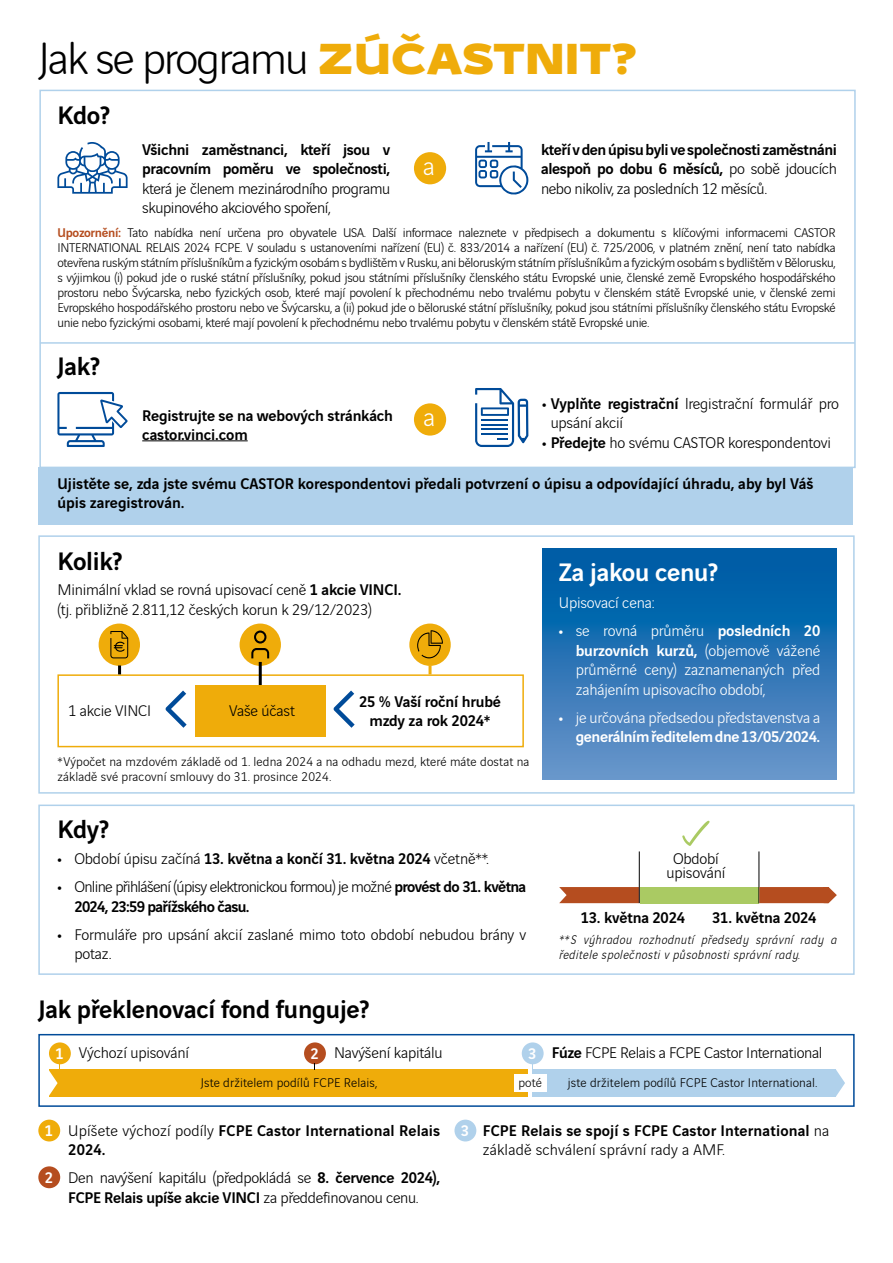
<style>
.page{position:relative;width:893px;height:1263px;background:#fff}
.page>*{position:absolute;margin:0;border:0;box-sizing:border-box;transform-origin:0 0}
.t1{font:300 48px "Vinci Rounded";letter-spacing:-.04em;color:#000}
.t2{font:500 27px "Vinci Sans";letter-spacing:-.01em;color:#000}
.t3{font:500 27px "Vinci Sans";letter-spacing:-.01em;color:#fff}
.t4{font:300 27px "Vinci Sans";color:#fff}
.t5{font:300 16.5px/19.5px "Vinci Sans";letter-spacing:-.01em;color:#000}
.t6{font:500 16.5px/19.5px "Vinci Sans";letter-spacing:-.01em;color:#000}
.t7{font:300 16.5px/19.5px "Vinci Sans";letter-spacing:-.01em;color:#fff;text-align:justify}
.t8{font:500 16.5px/19.5px "Vinci Sans";letter-spacing:.01em;color:#000}
.t9{font:300 16.5px/19.5px "Vinci Sans";letter-spacing:-.04em;color:#000}
.t10{font:500 16.5px "Vinci Sans";color:#fff}
.t11{font:300 13.5px/15px "Vinci Sans";letter-spacing:.01em;color:#000;text-align:justify}
.t12{font:italic 300 13.5px/15px "Vinci Sans";letter-spacing:.04em;color:#000}
.s1{font-family:"Vinci Sans Expanded";font-weight:900;font-size:46.5px;color:#efac0a}
.s2{font-weight:300}
.s3{font-weight:500;color:#b54d1f}
.s4{font-weight:700}
.s5{font-weight:500}
</style>
<div class="page">
<svg style="left:542px;top:548px;width:295px;height:232px;background:#2b75b6"></svg>
<div style="left:38px;top:535px;width:817px;height:259px;border:2px solid #b0d1eb"></div>
<div style="left:38px;top:804px;width:817px;height:171px;border:2px solid #b0d1eb"></div>
<div style="left:38px;top:1034px;width:817px;height:73px;border:2px solid #004b99"></div>
<div style="left:49px;top:1069px;width:479px;height:28px;background:#efac0a"></div>
<div style="left:532px;top:1069px;width:304px;height:28px;background:#b0d1eb"></div>
<div style="left:38px;top:1119px;width:22px;height:22px;background:#efac0a;border-radius:50%"></div>
<div style="left:38px;top:1166px;width:22px;height:22px;background:#b54d1f;border-radius:50%"></div>
<div style="left:454px;top:1119px;width:22px;height:22px;background:#b0d1eb;border-radius:50%"></div>
<div style="left:49px;top:1042px;width:22px;height:22px;background:#efac0a;border-radius:50%"></div>
<div style="left:304px;top:1042px;width:22px;height:22px;background:#b54d1f;border-radius:50%"></div>
<div style="left:522px;top:1042px;width:22px;height:22px;background:#b0d1eb;border-radius:50%"></div>
<svg style="left:836px;top:1070px;width:9px;height:26px"></svg>
<svg style="left:49px;top:1063px;width:11px;height:33px"></svg>
<div style="left:195px;top:685px;width:131px;height:52px;background:#efac0a"></div>
<div style="left:57px;top:674px;width:467px;height:73px;border:2px solid #efac0a"></div>
<div style="left:39px;top:90px;width:817px;height:378px;border:2px solid #b0d1eb"></div>
<div style="left:414px;top:152px;width:32px;height:32px;background:#efac0a;border-radius:50%"></div>
<div style="left:414px;top:403px;width:32px;height:33px;background:#efac0a;border-radius:50%"></div>
<hr style="left:40px;top:342px;width:815px;height:2px;background:#b0d1eb">
<div style="left:409px;top:623px;width:42px;height:43px;background:#efac0a;border-radius:50%"></div>
<svg style="left:429px;top:665px;width:3px;height:9px"></svg>
<svg style="left:417px;top:630px;width:26px;height:28px"></svg>
<div style="left:240px;top:623px;width:41px;height:43px;background:#efac0a;border-radius:50%"></div>
<hr style="left:259px;top:662px;width:3px;height:23px;background:#000">
<svg style="left:251px;top:630px;width:18px;height:28px"></svg>
<div style="left:99px;top:623px;width:41px;height:43px;background:#efac0a;border-radius:50%"></div>
<svg style="left:118px;top:665px;width:3px;height:9px"></svg>
<svg style="left:110px;top:631px;width:18px;height:27px"></svg>
<svg style="left:165px;top:690px;width:22px;height:38px"></svg>
<svg style="left:333px;top:690px;width:22px;height:38px"></svg>
<svg style="left:57px;top:392px;width:71px;height:55px"></svg>
<svg style="left:475px;top:388px;width:53px;height:59px"></svg>
<svg style="left:57px;top:142px;width:71px;height:52px"></svg>
<svg style="left:475px;top:142px;width:53px;height:53px"></svg>
<div style="left:640px;top:887px;width:119px;height:16px;background:#aaca63"></div>
<svg style="left:559px;top:887px;width:80px;height:16px"></svg>
<hr style="left:639px;top:851px;width:1px;height:52px;background:#000">
<hr style="left:759px;top:851px;width:1px;height:52px;background:#000">
<svg style="left:682px;top:820px;width:28px;height:26px"></svg>
<svg style="left:759px;top:887px;width:78px;height:16px"></svg>
<div style="left:38px;top:467px;width:815px;height:58px;background:#b0d1eb"></div>
<hr style="left:142px;top:440px;width:106px;height:1px;background:#000">
<div style="left:514px;top:1074px;width:32px;height:18px;background:#fff"></div>
<h1 class="t1" style="left:38px;top:24px;width:599px">Jak se programu <span class="s1">ZÚČASTNIT?</span></h1>
<h2 class="t2" style="left:57px;top:95px;width:54px">Kdo?</h2>
<p class="t6" style="left:541px;top:138px;width:297px;text-align:justify">kteří v den úpisu byli ve společnosti zaměstnáni alespoň po dobu 6 měsíců, <span class="s2">po sobě jdoucích nebo nikoliv, za posledních 12 měsíců.</span></p>
<p class="t11" style="left:57px;top:224px;width:780px"><span class="s3">Upozornění:</span> Tato nabídka není určena pro obyvatele USA. Další informace naleznete v předpisech a dokumentu s klíčovými informacemi CASTOR INTERNATIONAL RELAIS 2024 FCPE. V souladu s ustanoveními nařízení (EU) č. 833/2014 a nařízení (EU) č. 725/2006, v platném znění, není tato nabídka otevřena ruským státním příslušníkům a fyzickým osobám s bydlištěm v Rusku, ani běloruským státním příslušníkům a fyzickým osobám s bydlištěm v Bělorusku, s výjimkou (i) pokud jde o ruské státní příslušníky, pokud jsou státními příslušníky členského státu Evropské unie, členské země Evropského hospodářského prostoru nebo Švýcarska, nebo fyzických osob, které mají povolení k přechodnému nebo trvalému pobytu v členském státě Evropské unie, v členské zemi Evropského hospodářského prostoru nebo ve Švýcarsku, a (ii) pokud jde o běloruské státní příslušníky, pokud jsou státními příslušníky členského státu Evropské unie nebo fyzickými osobami, které mají povolení k přechodnému nebo trvalému pobytu v členském státě Evropské unie.</p>
<p class="t6" style="left:142px;top:138px;width:250px">Všichni zaměstnanci, kteří jsou v pracovním poměru ve společnosti,</p>
<p class="t5" style="left:142px;top:177px;width:250px">která je členem mezinárodního programu skupinového akciového spoření,</p>
<h2 class="t4" style="left:423px;top:147px;width:13px">a</h2>
<h2 class="t2" style="left:57px;top:345px;width:44px">Jak?</h2>
<p class="t6" style="left:142px;top:404px;width:252px">Registrujte se na webových stránkách castor.vinci.com</p>
<p class="t5" style="left:551px;top:392px;width:290px;text-indent:-8px"><span class="s4">•</span> <span class="s5">Vyplňte registrační</span> lregistrační formulář pro upsání akcií</p>
<h2 class="t4" style="left:423px;top:398px;width:13px">a</h2>
<p class="t5" style="left:542px;top:431px;width:290px"><span class="s4">•</span> <span class="s5">Předejte</span> ho svému CASTOR korespondentovi</p>
<p class="t6" style="left:57px;top:472px;width:758px">Ujistěte se, zda jste svému CASTOR korespondentovi předali potvrzení o úpisu a odpovídající úhradu, aby byl Váš úpis zaregistrován.</p>
<h2 class="t2" style="left:57px;top:540px;width:66px">Kolik?</h2>
<p class="t5" style="left:57px;top:579px;width:346px">Minimální vklad se rovná upisovací ceně <span class="s5">1 akcie VINCI. </span>(tj. přibližně 2.811,12 českých korun k 29/12/2023)</p>
<p class="t5" style="left:68px;top:699px;width:85px">1 akcie VINCI</p>
<p class="t5" style="left:229px;top:699px;width:67px">Vaše účast</p>
<p class="t6" style="left:359px;top:690px;width:143px;text-align:center">25 % Vaší roční hrubé mzdy za rok 2024*</p>
<p class="t11" style="left:57px;top:752px;width:473px">*Výpočet na mzdovém základě od 1. ledna 2024 a na odhadu mezd, které máte dostat na základě své pracovní smlouvy do 31. prosince 2024.</p>
<h2 class="t2" style="left:57px;top:808px;width:53px">Kdy?</h2>
<p class="t6" style="left:57px;top:847px;width:433px"><span class="s4">•</span> <span class="s2">Období úpisu začíná</span> 13. května a končí 31. května 2024 <span class="s2">včetně**.</span></p>
<p class="t9" style="left:74px;top:875px;width:453px;text-indent:-17px"><span class="s4">•</span> Online přihlášení (úpisy elektronickou formou) je možné <span class="s5">provést do 31. května<br>2024, 23:59 pařížského času.</span></p>
<p class="t5" style="left:74px;top:923px;width:453px;text-indent:-17px"><span class="s4">•</span> Formuláře pro upsání akcií zaslané mimo toto období nebudou brány v potaz.</p>
<h2 class="t2" style="left:38px;top:988px;width:332px">Jak překlenovací fond funguje?</h2>
<h2 class="t3" style="left:559px;top:552px;width:161px">Za jakou cenu?</h2>
<p class="t7" style="left:559px;top:592px;width:97px">Upisovací cena:</p>
<p class="t7" style="left:576px;top:620px;width:246px;text-indent:-17px"><span class="s4">•</span> se rovná průměru <span class="s5">posledních 20 burzovních kurzů,</span> (objemově vážené průměrné ceny) zaznamenaných před zahájením upisovacího období,</p>
<p class="t7" style="left:559px;top:706px;width:263px;text-align:right"><span class="s4">•</span> je určována předsedou představenstva a <span class="s5">generálním ředitelem dne 13/05/2024.</span></p>
<p class="t5" style="left:667px;top:851px;width:60px;line-height:13.5px;text-align:center">Období upisování</p>
<p class="t6" style="left:581px;top:906px;width:106px">13. května 2024</p>
<p class="t6" style="left:712px;top:906px;width:106px">31. května 2024</p>
<p class="t12" style="left:559px;top:931px;width:279px">**S výhradou rozhodnutí předsedy správní rady a ředitele společnosti v působnosti správní rady.</p>
<p class="t5" style="left:79px;top:1041px;width:112px">Výchozí upisování</p>
<p class="t5" style="left:334px;top:1041px;width:110px">Navýšení kapitálu</p>
<p class="t5" style="left:552px;top:1041px;width:272px"><span class="s5">Fúze</span> FCPE Relais a FCPE Castor International</p>
<p class="t11" style="left:201px;top:1074px;width:178px">Jste držitelem podílů FCPE Relais,</p>
<p class="t11" style="left:518px;top:1074px;width:25px">poté</p>
<p class="t11" style="left:568px;top:1074px;width:251px">jste držitelem podílů FCPE Castor International.</p>
<p class="t10" style="left:55px;top:1041px;width:10px">1</p>
<p class="t10" style="left:310px;top:1041px;width:10px">2</p>
<p class="t10" style="left:528px;top:1041px;width:10px">3</p>
<p class="t10" style="left:45px;top:1118px;width:10px">1</p>
<p class="t10" style="left:45px;top:1165px;width:10px">2</p>
<p class="t8" style="left:68px;top:1119px;width:373px"><span class="s2">Upíšete výchozí podíly</span> FCPE Castor International Relais<br>2024.</p>
<p class="t5" style="left:68px;top:1167px;width:373px">Den navýšení kapitálu (předpokládá se <span class="s5">8. července 2024),<br>FCPE Relais upíše akcie VINCI</span> za předdefinovanou cenu.</p>
<p class="t10" style="left:461px;top:1118px;width:10px">3</p>
<p class="t8" style="left:483px;top:1119px;width:348px">FCPE Relais se spojí s FCPE Castor International <span class="s2">na základě schválení správní rady a AMF.</span></p>
</div>
